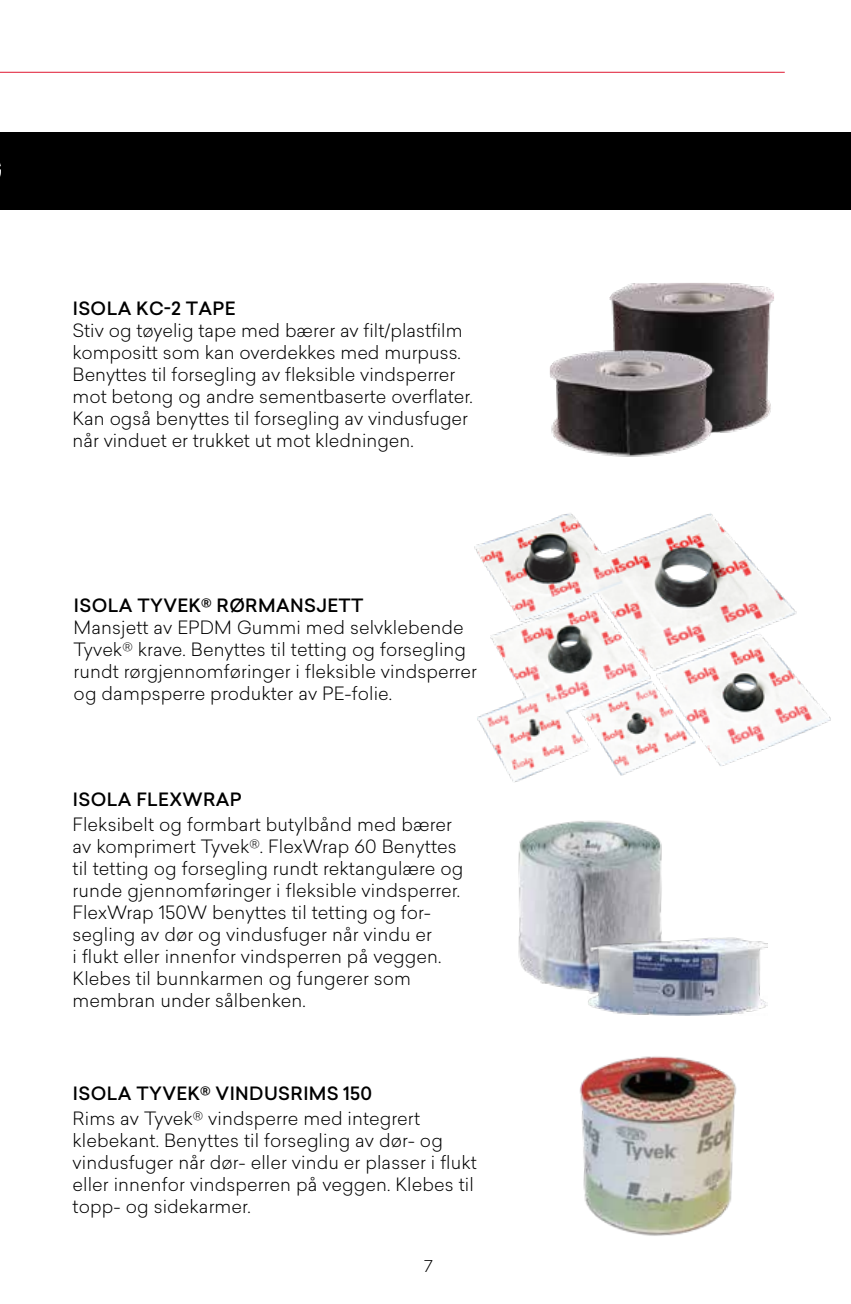
<style>
.page{position:relative;width:851px;height:1304px;background:#fff}
.page>*{position:absolute;margin:0;border:0;box-sizing:border-box;transform-origin:0 0}
.t1{font:300 18px/22px "Sailec";letter-spacing:.005em;color:#000}
.t2{font:500 18px "Sailec";letter-spacing:.02em;color:#000}
.t3{font:300 16px "Sailec";color:#000}
</style>
<div class="page">
<img style="left:474px;top:513px;width:357px;height:269px">
<hr style="left:0;top:132px;width:1px;height:78px;background:#000">
<div style="left:1px;top:132px;width:849px;height:78px;background:#000"></div>
<hr style="left:0;top:72px;width:784px;height:1px;background:#df1831">
<img style="left:609px;top:283px;width:165px;height:150px">
<img style="left:550px;top:349px;width:164px;height:108px">
<img style="left:518px;top:820px;width:144px;height:171px">
<img style="left:587px;top:936px;width:180px;height:77px">
<img style="left:579px;top:1013px;width:165px;height:223px">
<p class="t2" style="left:73px;top:295px;width:164px">ISOLA KC-2 TAPE</p>
<p class="t1" style="left:72px;top:319px;width:402px">Stiv og tøyelig tape med bærer av filt/plastfilm kompositt som kan overdekkes med murpuss.<br>Benyttes til forsegling av fleksible vindsperrer mot betong og andre sementbaserte overflater.<br>Kan også benyttes til forsegling av vindusfuger når vinduet er trukket ut mot kledningen.</p>
<p class="t2" style="left:74px;top:593px;width:291px">ISOLA TYVEK® RØRMANSJETT</p>
<p class="t1" style="left:74px;top:616px;width:404px">Mansjett av EPDM Gummi med selvklebende Tyvek® krave. Benyttes til tetting og forsegling rundt rørgjennomføringer i fleksible vindsperrer og dampsperre produkter av PE-folie.</p>
<p class="t2" style="left:73px;top:787px;width:170px">ISOLA FLEXWRAP</p>
<p class="t1" style="left:73px;top:813px;width:392px">Fleksibelt og formbart butylbånd med bærer av komprimert Tyvek®. FlexWrap 60 Benyttes til tetting og forsegling rundt rektangulære og runde gjennomføringer i fleksible vindsperrer.<br>FlexWrap 150W benyttes til tetting og for&shy;segling av dør og vindusfuger når vindu er<br>i flukt eller innenfor vindsperren på veggen.<br>Klebes til bunnkarmen og fungerer som membran under sålbenken.</p>
<p class="t2" style="left:73px;top:1081px;width:300px">ISOLA TYVEK® VINDUSRIMS 150</p>
<p class="t1" style="left:73px;top:1107px;width:405px">Rims av Tyvek® vindsperre med integrert klebekant. Benyttes til forsegling av dør- og vindusfuger når dør- eller vindu er plasser i flukt eller innenfor vindsperren på veggen. Klebes til topp- og sidekarmer.</p>
<p class="t3" style="left:424px;top:1255px;width:10px">7</p>
</div>
